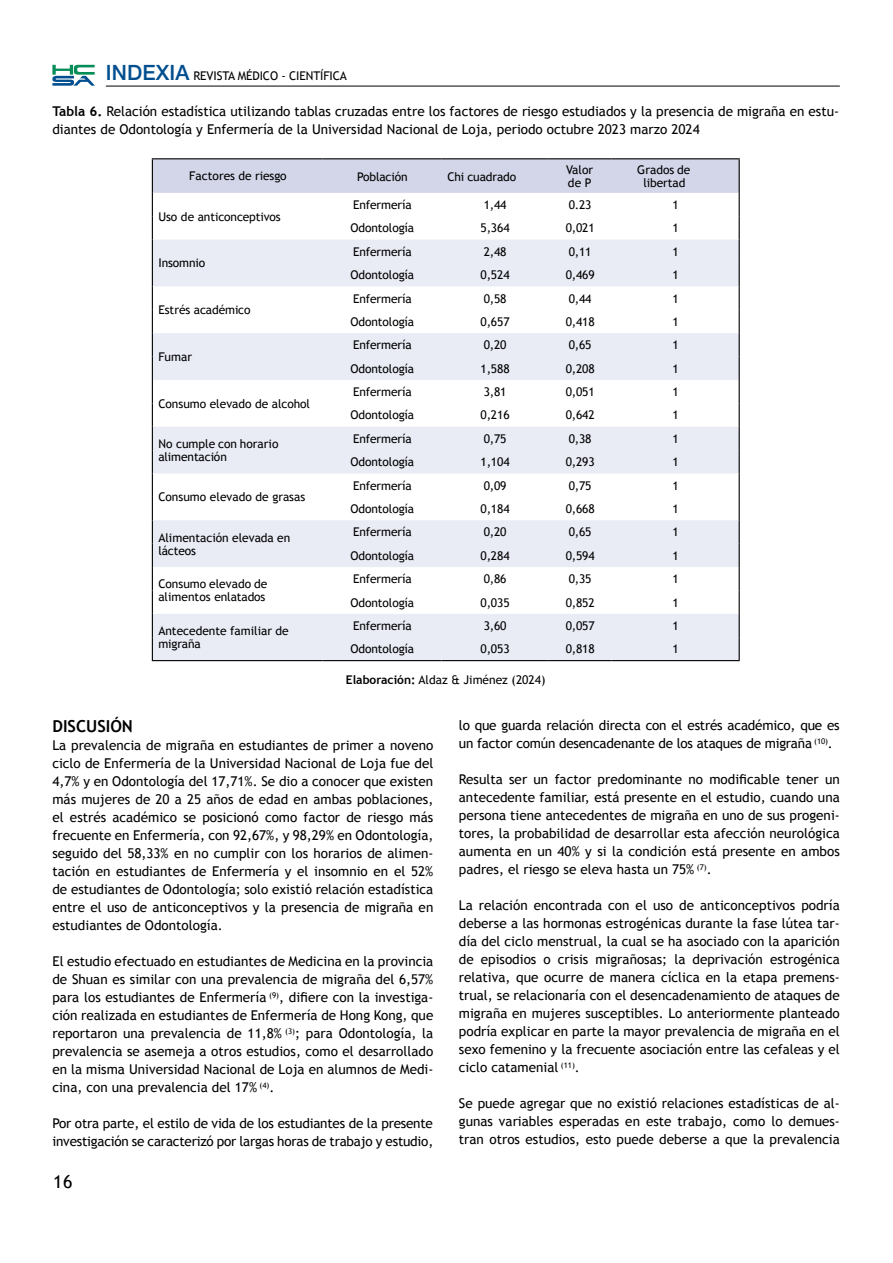
<style>
.page{position:relative;width:893px;height:1263px;background:#fff}
.page>*{position:absolute;margin:0;border:0;box-sizing:border-box;transform-origin:0 0}
.t1{font:18px "Trebuchet MS";color:#000}
.t2{font:700 16.5px "Trebuchet MS";color:#000}
.t3{font:13.5px/18px "Trebuchet MS";color:#000;text-align:justify}
.t4{font:12px/12.9px "Trebuchet MS";letter-spacing:-.01em;color:#000}
.s1{font-family:"Helvetica Neue";font-weight:500;font-size:21px;color:#024f90}
.s2{font-weight:700}
</style>
<div class="page">
<hr style="left:106px;top:86px;width:734px;height:1px;background:#000">
<svg style="left:52px;top:65px;width:43px;height:21px"></svg>
<hr style="left:152px;top:158px;width:170px;height:1px;background:#000">
<hr style="left:322px;top:158px;width:119px;height:1px;background:#000">
<hr style="left:441px;top:158px;width:107px;height:1px;background:#000">
<hr style="left:548px;top:158px;width:64px;height:1px;background:#000">
<hr style="left:612px;top:158px;width:128px;height:1px;background:#000">
<hr style="left:152px;top:660px;width:170px;height:1px;background:#000">
<svg style="left:152px;top:159px;width:588px;height:501px"></svg>
<hr style="left:322px;top:660px;width:119px;height:1px;background:#000">
<hr style="left:441px;top:660px;width:107px;height:1px;background:#000">
<hr style="left:548px;top:660px;width:64px;height:1px;background:#000">
<hr style="left:612px;top:660px;width:128px;height:1px;background:#000">
<p class="t4" style="left:106px;top:69px;width:243px"><span class="s1">INDEXIA</span> REVISTA MÉDICO - CIENTÍFICA</p>
<p class="t3" style="left:52px;top:102px;width:788px"><span class="s2">Tabla 6.</span> Relación estadística utilizando tablas cruzadas entre los factores de riesgo estudiados y la presencia de migraña en estu&shy;diantes de Odontología y Enfermería de la Universidad Nacional de Loja, periodo octubre 2023 marzo 2024</p>
<p class="t4" style="left:189px;top:169px;width:99px">Factores de riesgo</p>
<p class="t4" style="left:357px;top:170px;width:52px">Población</p>
<p class="t4" style="left:447px;top:170px;width:70px">Chi cuadrado</p>
<p class="t4" style="left:566px;top:163px;width:29px">Valor de P</p>
<p class="t4" style="left:637px;top:163px;width:55px;text-align:center">Grados de libertad</p>
<p class="t4" style="left:158px;top:210px;width:124px">Uso de anticonceptivos</p>
<p class="t4" style="left:353px;top:198px;width:60px">Enfermería</p>
<p class="t4" style="left:484px;top:198px;width:24px">1,44</p>
<p class="t4" style="left:569px;top:198px;width:24px">0.23</p>
<p class="t4" style="left:673px;top:198px;width:8px">1</p>
<p class="t4" style="left:351px;top:222px;width:65px">Odontología</p>
<p class="t4" style="left:480px;top:222px;width:31px">5,364</p>
<p class="t4" style="left:566px;top:222px;width:31px">0,021</p>
<p class="t4" style="left:673px;top:222px;width:8px">1</p>
<p class="t4" style="left:158px;top:257px;width:48px">Insomnio</p>
<p class="t4" style="left:158px;top:303px;width:94px">Estrés académico</p>
<p class="t4" style="left:158px;top:350px;width:35px">Fumar</p>
<p class="t4" style="left:158px;top:397px;width:153px">Consumo elevado de alcohol</p>
<p class="t4" style="left:158px;top:437px;width:122px">No cumple con horario alimentación</p>
<p class="t4" style="left:158px;top:491px;width:148px">Consumo elevado de grasas</p>
<p class="t4" style="left:158px;top:531px;width:133px">Alimentación elevada en lácteos</p>
<p class="t4" style="left:158px;top:578px;width:111px">Consumo elevado de alimentos enlatados</p>
<p class="t4" style="left:158px;top:624px;width:132px">Antecedente familiar de migraña</p>
<p class="t4" style="left:353px;top:245px;width:60px">Enfermería</p>
<p class="t4" style="left:484px;top:245px;width:24px">2,48</p>
<p class="t4" style="left:569px;top:245px;width:24px">0,11</p>
<p class="t4" style="left:673px;top:245px;width:8px">1</p>
<p class="t4" style="left:351px;top:268px;width:65px">Odontología</p>
<p class="t4" style="left:480px;top:268px;width:31px">0,524</p>
<p class="t4" style="left:566px;top:268px;width:31px">0,469</p>
<p class="t4" style="left:673px;top:268px;width:8px">1</p>
<p class="t4" style="left:353px;top:292px;width:60px">Enfermería</p>
<p class="t4" style="left:484px;top:292px;width:24px">0,58</p>
<p class="t4" style="left:569px;top:292px;width:24px">0,44</p>
<p class="t4" style="left:673px;top:292px;width:8px">1</p>
<p class="t4" style="left:351px;top:315px;width:65px">Odontología</p>
<p class="t4" style="left:480px;top:315px;width:31px">0,657</p>
<p class="t4" style="left:566px;top:315px;width:31px">0,418</p>
<p class="t4" style="left:673px;top:315px;width:8px">1</p>
<p class="t4" style="left:353px;top:339px;width:60px">Enfermería</p>
<p class="t4" style="left:484px;top:339px;width:24px">0,20</p>
<p class="t4" style="left:569px;top:339px;width:24px">0,65</p>
<p class="t4" style="left:673px;top:339px;width:8px">1</p>
<p class="t4" style="left:351px;top:362px;width:65px">Odontología</p>
<p class="t4" style="left:480px;top:362px;width:31px">1,588</p>
<p class="t4" style="left:566px;top:362px;width:31px">0,208</p>
<p class="t4" style="left:673px;top:362px;width:8px">1</p>
<p class="t4" style="left:353px;top:385px;width:60px">Enfermería</p>
<p class="t4" style="left:484px;top:385px;width:24px">3,81</p>
<p class="t4" style="left:566px;top:385px;width:31px">0,051</p>
<p class="t4" style="left:673px;top:385px;width:8px">1</p>
<p class="t4" style="left:351px;top:409px;width:65px">Odontología</p>
<p class="t4" style="left:480px;top:409px;width:31px">0,216</p>
<p class="t4" style="left:566px;top:409px;width:31px">0,642</p>
<p class="t4" style="left:673px;top:409px;width:8px">1</p>
<p class="t4" style="left:353px;top:432px;width:60px">Enfermería</p>
<p class="t4" style="left:484px;top:432px;width:24px">0,75</p>
<p class="t4" style="left:569px;top:432px;width:24px">0,38</p>
<p class="t4" style="left:673px;top:432px;width:8px">1</p>
<p class="t4" style="left:351px;top:455px;width:65px">Odontología</p>
<p class="t4" style="left:480px;top:455px;width:31px">1,104</p>
<p class="t4" style="left:566px;top:455px;width:31px">0,293</p>
<p class="t4" style="left:673px;top:455px;width:8px">1</p>
<p class="t4" style="left:353px;top:479px;width:60px">Enfermería</p>
<p class="t4" style="left:484px;top:479px;width:24px">0,09</p>
<p class="t4" style="left:569px;top:479px;width:24px">0,75</p>
<p class="t4" style="left:673px;top:479px;width:8px">1</p>
<p class="t4" style="left:351px;top:502px;width:65px">Odontología</p>
<p class="t4" style="left:480px;top:502px;width:31px">0,184</p>
<p class="t4" style="left:566px;top:502px;width:31px">0,668</p>
<p class="t4" style="left:673px;top:502px;width:8px">1</p>
<p class="t4" style="left:353px;top:526px;width:60px">Enfermería</p>
<p class="t4" style="left:484px;top:526px;width:24px">0,20</p>
<p class="t4" style="left:569px;top:526px;width:24px">0,65</p>
<p class="t4" style="left:673px;top:526px;width:8px">1</p>
<p class="t4" style="left:351px;top:549px;width:65px">Odontología</p>
<p class="t4" style="left:480px;top:549px;width:31px">0,284</p>
<p class="t4" style="left:566px;top:549px;width:31px">0,594</p>
<p class="t4" style="left:673px;top:549px;width:8px">1</p>
<p class="t4" style="left:353px;top:572px;width:60px">Enfermería</p>
<p class="t4" style="left:484px;top:572px;width:24px">0,86</p>
<p class="t4" style="left:569px;top:572px;width:24px">0,35</p>
<p class="t4" style="left:673px;top:572px;width:8px">1</p>
<p class="t4" style="left:351px;top:596px;width:65px">Odontología</p>
<p class="t4" style="left:480px;top:596px;width:31px">0,035</p>
<p class="t4" style="left:566px;top:596px;width:31px">0,852</p>
<p class="t4" style="left:673px;top:596px;width:8px">1</p>
<p class="t4" style="left:353px;top:619px;width:60px">Enfermería</p>
<p class="t4" style="left:484px;top:619px;width:24px">3,60</p>
<p class="t4" style="left:566px;top:619px;width:31px">0,057</p>
<p class="t4" style="left:673px;top:619px;width:8px">1</p>
<p class="t4" style="left:351px;top:642px;width:65px">Odontología</p>
<p class="t4" style="left:480px;top:642px;width:31px">0,053</p>
<p class="t4" style="left:566px;top:642px;width:31px">0,818</p>
<p class="t4" style="left:673px;top:642px;width:8px">1</p>
<p class="t4" style="left:346px;top:673px;width:201px"><span class="s2">Elaboración:</span> Aldaz &amp; Jiménez (2024)</p>
<p class="t2" style="left:52px;top:717px;width:82px">DISCUSIÓN</p>
<p class="t3" style="left:52px;top:736px;width:382px">La prevalencia de migraña en estudiantes de primer a noveno ciclo de Enfermería de la Universidad Nacional de Loja fue del 4,7% y en Odontología del 17,71%. Se dio a conocer que existen más mujeres de 20 a 25 años de edad en ambas poblaciones, el estrés académico se posicionó como factor de riesgo más frecuente en Enfermería, con 92,67%, y 98,29% en Odontología, seguido del 58,33% en no cumplir con los horarios de alimen&shy;tación en estudiantes de Enfermería y el insomnio en el 52% de estudiantes de Odontología; solo existió relación estadística entre el uso de anticonceptivos y la presencia de migraña en estudiantes de Odontología.</p>
<p class="t3" style="left:52px;top:952px;width:382px">El estudio efectuado en estudiantes de Medicina en la provincia de Shuan es similar con una prevalencia de migraña del 6,57% para los estudiantes de Enfermería <sup>(9)</sup>, difiere con la investiga&shy;ción realizada en estudiantes de Enfermería de Hong Kong, que reportaron una prevalencia de 11,8% <sup>(3)</sup>; para Odontología, la prevalencia se asemeja a otros estudios, como el desarrollado en la misma Universidad Nacional de Loja en alumnos de Medi&shy;cina, con una prevalencia del 17% <sup>(4)</sup>.</p>
<p class="t3" style="left:52px;top:1114px;width:382px">Por otra parte, el estilo de vida de los estudiantes de la presente investigación se caracterizó por largas horas de trabajo y estudio,</p>
<h1 class="t1" style="left:53px;top:1171px;width:21px">16</h1>
<p class="t3" style="left:459px;top:716px;width:382px">lo que guarda relación directa con el estrés académico, que es un factor común desencadenante de los ataques de migraña <sup>(10)</sup>.</p>
<p class="t3" style="left:459px;top:770px;width:382px">Resulta ser un factor predominante no modificable tener un antecedente familiar, está presente en el estudio, cuando una persona tiene antecedentes de migraña en uno de sus progeni&shy;tores, la probabilidad de desarrollar esta afección neurológica aumenta en un 40% y si la condición está presente en ambos padres, el riesgo se eleva hasta un 75% <sup>(7)</sup>.</p>
<p class="t3" style="left:459px;top:896px;width:382px">La relación encontrada con el uso de anticonceptivos podría deberse a las hormonas estrogénicas durante la fase lútea tar&shy;día del ciclo menstrual, la cual se ha asociado con la aparición de episodios o crisis migrañosas; la deprivación estrogénica relativa, que ocurre de manera cíclica en la etapa premens&shy;trual, se relacionaría con el desencadenamiento de ataques de migraña en mujeres susceptibles. Lo anteriormente planteado podría explicar en parte la mayor prevalencia de migraña en el sexo femenino y la frecuente asociación entre las cefaleas y el ciclo catamenial <sup>(11)</sup>.</p>
<p class="t3" style="left:459px;top:1094px;width:382px">Se puede agregar que no existió relaciones estadísticas de al&shy;gunas variables esperadas en este trabajo, como lo demues&shy;tran otros estudios, esto puede deberse a que la prevalencia</p>
</div>
